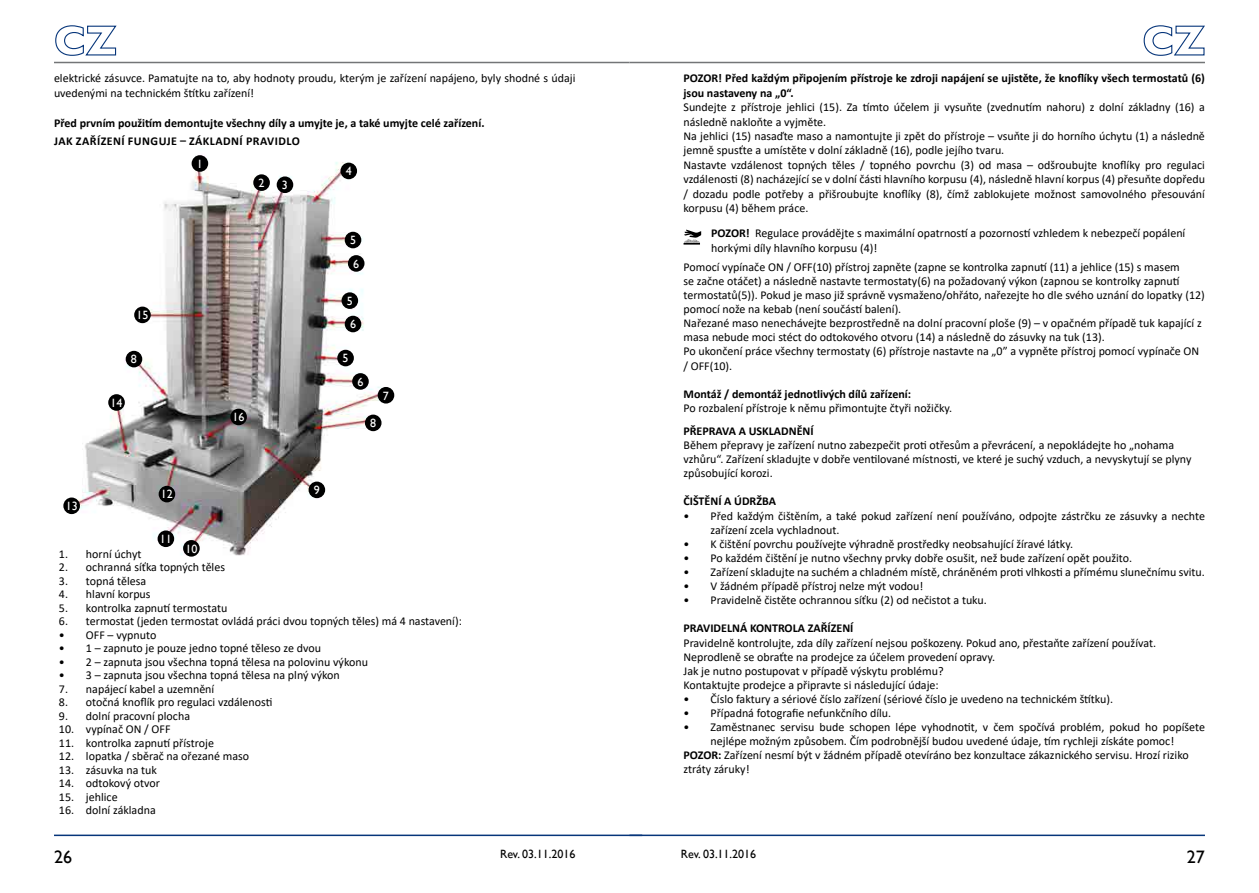
<style>
.page{position:relative;width:1259px;height:893px;background:#fff}
.page>*{position:absolute;margin:0;border:0;box-sizing:border-box;transform-origin:0 0}
.t1{font:18px "Gill Sans";color:#000}
.t2{font:12px/14.1px "Calibri";color:#000}
.t3{font:700 12px/18px "Calibri";color:#000}
.t4{font:12px "Gill Sans";color:#000}
.t5{font:12px "Gill Sans";color:#fff}
.s1{font-weight:700}
</style>
<div class="page">
<img style="left:63px;top:155px;width:320px;height:401px">
<div style="left:192px;top:155px;width:16px;height:17px;background:#000;border-radius:50%"></div>
<div style="left:253px;top:174px;width:17px;height:17px;background:#000;border-radius:50%"></div>
<div style="left:183px;top:540px;width:17px;height:17px;background:#000;border-radius:50%"></div>
<div style="left:308px;top:482px;width:17px;height:16px;background:#000;border-radius:50%"></div>
<div style="left:365px;top:415px;width:16px;height:16px;background:#000;border-radius:50%"></div>
<div style="left:378px;top:387px;width:16px;height:17px;background:#000;border-radius:50%"></div>
<div style="left:348px;top:255px;width:16px;height:17px;background:#000;border-radius:50%"></div>
<div style="left:345px;top:232px;width:16px;height:16px;background:#000;border-radius:50%"></div>
<div style="left:340px;top:163px;width:17px;height:16px;background:#000;border-radius:50%"></div>
<div style="left:277px;top:176px;width:16px;height:17px;background:#000;border-radius:50%"></div>
<div style="left:158px;top:530px;width:16px;height:17px;background:#000;border-radius:50%"></div>
<div style="left:159px;top:486px;width:16px;height:16px;background:#000;border-radius:50%"></div>
<div style="left:345px;top:316px;width:16px;height:16px;background:#000;border-radius:50%"></div>
<div style="left:341px;top:292px;width:17px;height:17px;background:#000;border-radius:50%"></div>
<div style="left:352px;top:373px;width:17px;height:17px;background:#000;border-radius:50%"></div>
<div style="left:337px;top:350px;width:17px;height:16px;background:#000;border-radius:50%"></div>
<div style="left:63px;top:497px;width:17px;height:17px;background:#000;border-radius:50%"></div>
<div style="left:108px;top:394px;width:17px;height:17px;background:#000;border-radius:50%"></div>
<div style="left:126px;top:351px;width:16px;height:16px;background:#000;border-radius:50%"></div>
<div style="left:134px;top:307px;width:17px;height:16px;background:#000;border-radius:50%"></div>
<div style="left:230px;top:409px;width:17px;height:16px;background:#000;border-radius:50%"></div>
<svg style="left:683px;top:230px;width:18px;height:15px"></svg>
<hr style="left:54px;top:835px;width:588px;height:1px;background:#06357a">
<hr style="left:629px;top:835px;width:576px;height:1px;background:#06357a">
<hr style="left:54px;top:62px;width:575px;height:1px;background:#737577">
<hr style="left:629px;top:62px;width:576px;height:1px;background:#737577">
<svg style="left:55px;top:25px;width:62px;height:31px"></svg>
<svg style="left:1143px;top:25px;width:62px;height:31px"></svg>
<p class="t2" style="left:54px;top:71px;width:523px;line-height:15px">elektrické zásuvce. Pamatujte na to, aby hodnoty proudu, kterým je zařízení napájeno, byly shodné s údaji uvedenými na technickém štítku zařízení!</p>
<p class="t3" style="left:54px;top:114px;width:432px">Před prvním použitím demontujte všechny díly a umyjte je, a také umyjte celé zařízení.<br>JAK ZAŘÍZENÍ FUNGUJE – ZÁKLADNÍ PRAVIDLO</p>
<p class="t5" style="left:197px;top:157px;width:7px">1</p>
<p class="t5" style="left:258px;top:176px;width:7px">2</p>
<p class="t5" style="left:346px;top:164px;width:7px">4</p>
<p class="t5" style="left:282px;top:178px;width:7px">3</p>
<p class="t5" style="left:350px;top:233px;width:7px">5</p>
<p class="t5" style="left:353px;top:257px;width:7px">6</p>
<p class="t5" style="left:66px;top:499px;width:13px">13</p>
<p class="t5" style="left:136px;top:308px;width:13px">15</p>
<p class="t5" style="left:131px;top:352px;width:7px">8</p>
<p class="t5" style="left:111px;top:396px;width:13px">14</p>
<p class="t5" style="left:161px;top:487px;width:13px">12</p>
<p class="t5" style="left:233px;top:410px;width:13px">16</p>
<p class="t5" style="left:314px;top:483px;width:7px">9</p>
<p class="t5" style="left:347px;top:294px;width:7px">5</p>
<p class="t5" style="left:350px;top:317px;width:7px">6</p>
<p class="t5" style="left:342px;top:351px;width:7px">5</p>
<p class="t5" style="left:357px;top:375px;width:7px">6</p>
<p class="t5" style="left:383px;top:388px;width:7px">7</p>
<p class="t5" style="left:370px;top:416px;width:7px">8</p>
<p class="t5" style="left:160px;top:532px;width:13px">11</p>
<p class="t5" style="left:185px;top:541px;width:13px">10</p>
<p class="t2" style="left:59px;top:546px;width:84px">1. horní úchyt</p>
<p class="t2" style="left:59px;top:560px;width:168px">2. ochranná síťka topných těles</p>
<p class="t2" style="left:59px;top:573px;width:89px">3. topná tělesa</p>
<p class="t2" style="left:59px;top:587px;width:93px">4. hlavní korpus</p>
<p class="t2" style="left:59px;top:600px;width:170px">5. kontrolka zapnutí termostatu</p>
<p class="t2" style="left:59px;top:614px;width:404px">6. termostat (jeden termostat ovládá práci dvou topných těles) má 4 nastavení):</p>
<p class="t2" style="left:59px;top:627px;width:99px">• OFF – vypnuto</p>
<p class="t2" style="left:59px;top:641px;width:264px">• 1 – zapnuto je pouze jedno topné těleso ze dvou</p>
<p class="t2" style="left:59px;top:654px;width:310px">• 2 – zapnuta jsou všechna topná tělesa na polovinu výkonu</p>
<p class="t2" style="left:59px;top:668px;width:282px">• 3 – zapnuta jsou všechna topná tělesa na plný výkon</p>
<p class="t2" style="left:59px;top:681px;width:157px">7. napájecí kabel a uzemnění</p>
<p class="t2" style="left:59px;top:695px;width:215px">8. otočná knoflík pro regulaci vzdálenosti</p>
<p class="t2" style="left:59px;top:708px;width:133px">9. dolní pracovní plocha</p>
<p class="t2" style="left:59px;top:722px;width:113px">10. vypínač ON / OFF</p>
<p class="t2" style="left:59px;top:735px;width:156px">11. kontrolka zapnutí přístroje</p>
<p class="t2" style="left:59px;top:749px;width:192px">12. lopatka / sběrač na ořezané maso</p>
<p class="t2" style="left:59px;top:762px;width:99px">13. zásuvka na tuk</p>
<p class="t2" style="left:59px;top:776px;width:102px">14. odtokový otvor</p>
<p class="t2" style="left:59px;top:789px;width:60px">15. jehlice</p>
<p class="t2" style="left:59px;top:803px;width:98px">16. dolní základna</p>
<p class="t3" style="left:683px;top:71px;width:523px;line-height:14.4px">POZOR! Před každým připojením přístroje ke zdroji napájení se ujistěte, že knoflíky všech termostatů (6) jsou nastaveny na „0“.</p>
<p class="t2" style="left:683px;top:100px;width:523px">Sundejte z přístroje jehlici (15). Za tímto účelem ji vysuňte (zvednutím nahoru) z dolní základny (16) a následně nakloňte a vyjměte.<br>Na jehlici (15) nasaďte maso a namontujte ji zpět do přístroje – vsuňte ji do horního úchytu (1) a následně jemně spusťte a umístěte v dolní základně (16), podle jejího tvaru.<br>Nastavte vzdálenost topných těles / topného povrchu (3) od masa – odšroubujte knoflíky pro regulaci vzdálenosti (8) nacházející se v dolní části hlavního korpusu (4), následně hlavní korpus (4) přesuňte dopředu / dozadu podle potřeby a přišroubujte knoflíky (8), čímž zablokujete možnost samovolného přesouvání korpusu (4) během práce.</p>
<p class="t2" style="left:711px;top:226px;width:476px"><span class="s1">POZOR!</span> Regulace provádějte s maximální opatrností a pozorností vzhledem k nebezpečí popálení horkými díly hlavního korpusu (4)!</p>
<p class="t2" style="left:683px;top:260px;width:523px">Pomocí vypínače ON / OFF(10) přístroj zapněte (zapne se kontrolka zapnutí (11) a jehlice (15) s masem<br>se začne otáčet) a následně nastavte termostaty(6) na požadovaný výkon (zapnou se kontrolky zapnutí termostatů(5)). Pokud je maso již správně vysmaženo/ohřáto, nařezejte ho dle svého uznání do lopatky (12) pomocí nože na kebab (není součástí balení).<br>Nařezané maso nenechávejte bezprostředně na dolní pracovní ploše (9) – v opačném případě tuk kapající z masa nebude moci stéct do odtokového otvoru (14) a následně do zásuvky na tuk (13).<br>Po ukončení práce všechny termostaty (6) přístroje nastavte na „0” a vypněte přístroj pomocí vypínače ON / OFF(10).</p>
<p class="t3" style="left:683px;top:385px;width:229px">Montáž / demontáž jednotlivých dílů zařízení:</p>
<p class="t2" style="left:683px;top:401px;width:270px">Po rozbalení přístroje k němu přimontujte čtyři nožičky.</p>
<p class="t3" style="left:683px;top:422px;width:132px">PŘEPRAVA A USKLADNĚNÍ</p>
<p class="t2" style="left:683px;top:438px;width:509px">Během přepravy je zařízení nutno zabezpečit proti otřesům a převrácení, a nepokládejte ho „nohama vzhůru“. Zařízení skladujte v dobře ventilované místnosti, ve které je suchý vzduch, a nevyskytují se plyny způsobující korozi.</p>
<p class="t3" style="left:683px;top:492px;width:94px">ČIŠTĚNÍ A ÚDRŽBA</p>
<p class="t2" style="left:710px;top:508px;width:496px;text-indent:-27px">• Před každým čištěním, a také pokud zařízení není používáno, odpojte zástrčku ze zásuvky a nechte zařízení zcela vychladnout.</p>
<p class="t2" style="left:683px;top:536px;width:391px">• K čištění povrchu používejte výhradně prostředky neobsahující žíravé látky.</p>
<p class="t2" style="left:683px;top:551px;width:450px">• Po každém čištění je nutno všechny prvky dobře osušit, než bude zařízení opět použito.</p>
<p class="t2" style="left:683px;top:565px;width:523px">• Zařízení skladujte na suchém a chladném místě, chráněném proti vlhkosti a přímému slunečnímu svitu.</p>
<p class="t2" style="left:683px;top:579px;width:241px">• V žádném případě přístroj nelze mýt vodou!</p>
<p class="t2" style="left:683px;top:593px;width:305px">• Pravidelně čistěte ochrannou síťku (2) od nečistot a tuku.</p>
<p class="t3" style="left:683px;top:619px;width:171px">PRAVIDELNÁ KONTROLA ZAŘÍZENÍ</p>
<p class="t2" style="left:683px;top:635px;width:474px">Pravidelně kontrolujte, zda díly zařízení nejsou poškozeny. Pokud ano, přestaňte zařízení používat.<br>Neprodleně se obraťte na prodejce za účelem provedení opravy.<br>Jak je nutno postupovat v případě výskytu problému?<br>Kontaktujte prodejce a připravte si následující údaje:</p>
<p class="t2" style="left:683px;top:692px;width:431px">• Číslo faktury a sériové číslo zařízení (sériové číslo je uvedeno na technickém štítku).</p>
<p class="t2" style="left:683px;top:706px;width:209px">• Případná fotografie nefunkčního dílu.</p>
<p class="t2" style="left:683px;top:720px;width:523px">• Zaměstnanec servisu bude schopen lépe vyhodnotit, v čem spočívá problém, pokud ho popíšete</p>
<p class="t2" style="left:710px;top:734px;width:465px">nejlépe možným způsobem. Čím podrobnější budou uvedené údaje, tím rychleji získáte pomoc!</p>
<p class="t2" style="left:683px;top:748px;width:507px"><span class="s1">POZOR:</span> Zařízení nesmí být v žádném případě otevíráno bez konzultace zákaznického servisu. Hrozí riziko</p>
<p class="t2" style="left:683px;top:762px;width:68px">ztráty záruky!</p>
<h1 class="t1" style="left:54px;top:846px;width:19px">26</h1>
<p class="t4" style="left:500px;top:847px;width:77px">Rev. 03.11.2016</p>
<h1 class="t1" style="left:1187px;top:846px;width:19px">27</h1>
<p class="t4" style="left:681px;top:847px;width:77px">Rev. 03.11.2016</p>
</div>
